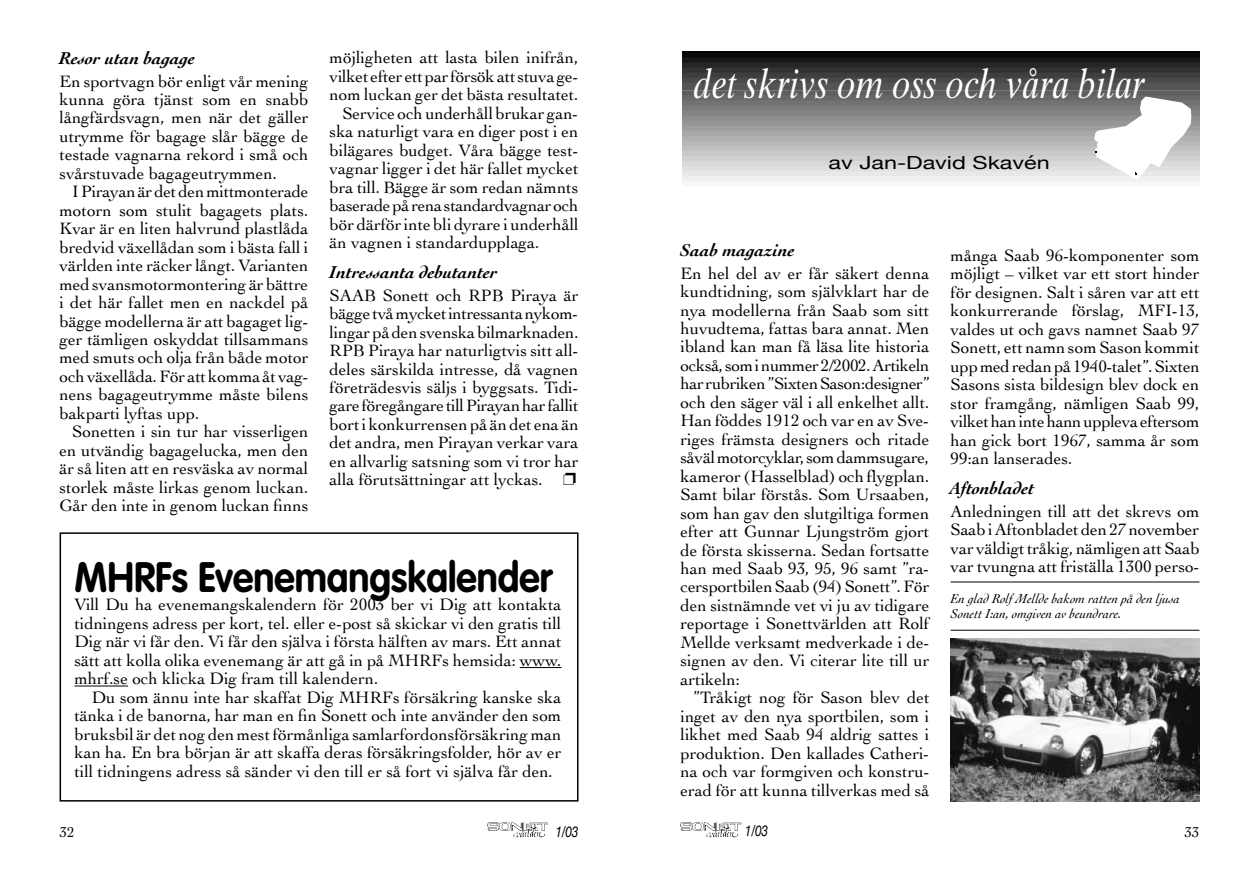
<style>
.page{position:relative;width:1259px;height:893px;background:#fff}
.page>*{position:absolute;margin:0;border:0;box-sizing:border-box;transform-origin:0 0}
.t1{font:italic 42px "Times Ten";color:#fff;scale:.8 1}
.t2{font:700 42px "VAG Rounded";color:#000;scale:.9 1}
.t3{font:italic 700 18px "Cochin";color:#000}
.t4{font:18px "Helvetica Neue";color:#000;scale:1.3 1}
.t5{font:17.25px/18.5px "Cochin";color:#000;text-align:justify}
.t6{font:17.25px "Cochin";letter-spacing:-.02em;color:#000}
.t7{font:italic 15px "Helvetica Neue";color:#000;scale:.8 1}
.t8{font:15px "Cochin";color:#000}
.t9{font:italic 13.5px/15px "Cochin";color:#000}
</style>
<div class="page">
<img style="left:680px;top:823px;width:61px;height:14px">
<img style="left:487px;top:823px;width:61px;height:14px">
<hr style="left:950px;top:582px;width:249px;height:1px;background:#000">
<hr style="left:950px;top:630px;width:249px;height:1px;background:#000">
<hr style="left:682px;top:51px;width:517px;height:3px;background:#000">
<div style="left:682px;top:53px;width:517px;height:6px;background:#090909"></div>
<div style="left:682px;top:58px;width:517px;height:6px;background:#181818"></div>
<div style="left:682px;top:63px;width:517px;height:6px;background:#262626"></div>
<div style="left:682px;top:68px;width:517px;height:6px;background:#323232"></div>
<div style="left:682px;top:73px;width:517px;height:6px;background:#3e3e3e"></div>
<div style="left:682px;top:78px;width:517px;height:6px;background:#494949"></div>
<div style="left:682px;top:83px;width:517px;height:6px;background:#545454"></div>
<div style="left:682px;top:91px;width:517px;height:6px;background:#5e5e5e"></div>
<div style="left:682px;top:96px;width:517px;height:6px;background:#686868"></div>
<div style="left:682px;top:101px;width:517px;height:6px;background:#727272"></div>
<div style="left:682px;top:106px;width:517px;height:6px;background:#7b7b7b"></div>
<div style="left:682px;top:111px;width:517px;height:6px;background:#848484"></div>
<div style="left:682px;top:116px;width:517px;height:6px;background:#8e8e8e"></div>
<div style="left:682px;top:121px;width:517px;height:6px;background:#969696"></div>
<div style="left:682px;top:126px;width:517px;height:6px;background:#9f9f9f"></div>
<div style="left:682px;top:132px;width:517px;height:5px;background:#a8a8a8"></div>
<div style="left:682px;top:137px;width:517px;height:5px;background:#b0b0b0"></div>
<div style="left:682px;top:142px;width:517px;height:6px;background:#b8b8b8"></div>
<div style="left:682px;top:147px;width:517px;height:6px;background:#c1c1c1"></div>
<div style="left:682px;top:152px;width:517px;height:6px;background:#c9c9c9"></div>
<div style="left:682px;top:157px;width:517px;height:6px;background:#d1d1d1"></div>
<div style="left:682px;top:162px;width:517px;height:6px;background:#d9d9d9"></div>
<div style="left:682px;top:167px;width:517px;height:6px;background:#e0e0e0"></div>
<div style="left:682px;top:172px;width:517px;height:6px;background:#e8e8e8"></div>
<div style="left:682px;top:177px;width:517px;height:6px;background:#f0f0f0"></div>
<div style="left:682px;top:182px;width:517px;height:6px;background:#f8f8f8"></div>
<div style="left:682px;top:187px;width:517px;height:6px;background:#fff"></div>
<svg style="left:1094px;top:96px;width:97px;height:83px"></svg>
<img style="left:950px;top:639px;width:249px;height:163px">
<hr style="left:520px;top:667px;width:41px;height:1px;background:#000">
<hr style="left:74px;top:686px;width:54px;height:1px;background:#000">
<div style="left:60px;top:532px;width:518px;height:270px;border:2px solid #000"></div>
<p class="t3" style="left:60px;top:46px;width:137px">Resor utan bagage</p>
<p class="t5" style="left:60px;top:71px;width:250px">En sportvagn bör enligt vår mening kunna göra tjänst som en snabb långfärdsvagn, men när det gäller utrymme för bagage slår bägge de testade vagnarna rekord i små och svårstuvade bagageutrymmen.</p>
<p class="t5" style="left:60px;top:182px;width:250px;text-indent:13px">I Pirayan är det den mittmonterade motorn som stulit bagagets plats.<br>Kvar är en liten halvrund plastlåda bredvid växellådan som i bästa fall i världen inte räcker långt. Varianten med svansmotormontering är bättre i det här fallet men en nackdel på bägge modellerna är att bagaget lig&shy;ger tämligen oskyddat tillsammans med smuts och olja från både motor och växellåda. För att komma åt vag&shy;nens bagageutrymme måste bilens bakparti lyftas upp.</p>
<p class="t5" style="left:60px;top:422px;width:250px;text-indent:13px">Sonetten i sin tur har visserligen en utvändig bagagelucka, men den är så liten att en resväska av normal storlek måste lirkas genom luckan.<br>Går den inte in genom luckan finns</p>
<p class="t5" style="left:330px;top:48px;width:250px">möjligheten att lasta bilen inifrån,</p>
<p class="t5" style="left:330px;top:66px;width:250px">vilket efter ett par försök att stuva ge-</p>
<p class="t5" style="left:330px;top:85px;width:250px">nom luckan ger det bästa resultatet.</p>
<p class="t5" style="left:342px;top:103px;width:237px">Service och underhåll brukar gan-</p>
<p class="t5" style="left:330px;top:122px;width:250px">ska naturligt vara en diger post i en</p>
<p class="t5" style="left:330px;top:140px;width:250px">bilägares budget. Våra bägge test-</p>
<p class="t5" style="left:330px;top:159px;width:250px">vagnar ligger i det här fallet mycket</p>
<p class="t5" style="left:330px;top:177px;width:250px">bra till. Bägge är som redan nämnts</p>
<p class="t6" style="left:330px;top:194px;width:250px">baserade på rena standardvagnar och</p>
<p class="t5" style="left:330px;top:214px;width:251px">bör därför inte bli dyrare i underhåll</p>
<p class="t5" style="left:330px;top:232px;width:211px">än vagnen i standardupplaga.</p>
<p class="t3" style="left:330px;top:260px;width:169px">Intressanta debutanter</p>
<p class="t5" style="left:330px;top:285px;width:250px">SAAB Sonett och RPB Piraya är bägge två mycket intressanta nykom&shy;lingar på den svenska bilmarknaden.<br>RPB Piraya har naturligtvis sitt all&shy;deles särskilda intresse, då vagnen företrädesvis säljs i byggsats. Tidi&shy;gare föregångare till Pirayan har fallit bort i konkurrensen på än det ena än det andra, men Pirayan verkar vara en allvarlig satsning som vi tror har alla förutsättningar att lyckas. ❐</p>
<h1 class="t2" style="left:74px;top:553px;width:532px">MHRFs Evenemangskalender</h1>
<p class="t5" style="left:74px;top:595px;width:488px">Vill Du ha evenemangskalendern för 2003 ber vi Dig att kontakta tidningens adress per kort, tel. eller e-post så skickar vi den gratis till Dig när vi får den. Vi får den själva i första hälften av mars. Ett annat sätt att kolla olika evenemang är att gå in på MHRFs hemsida: www. mhrf.se och klicka Dig fram till kalendern.</p>
<p class="t5" style="left:74px;top:687px;width:488px;text-indent:17px">Du som ännu inte har skaffat Dig MHRFs försäkring kanske ska tänka i de banorna, har man en fin Sonett och inte använder den som bruksbil är det nog den mest förmånliga samlarfordonsförsäkring man kan ha. En bra början är att skaffa deras försäkringsfolder, hör av er till tidningens adress så sänder vi den till er så fort vi själva får den.</p>
<h1 class="t1" style="left:693px;top:59px;width:566px">det skrivs om oss och våra bilar</h1>
<p class="t4" style="left:828px;top:150px;width:172px">av Jan-David Skavén</p>
<p class="t3" style="left:680px;top:238px;width:116px">Saab magazine</p>
<p class="t5" style="left:680px;top:263px;width:250px">En hel del av er får säkert denna kundtidning, som självklart har de nya modellerna från Saab som sitt huvudtema, fattas bara annat. Men ibland kan man få läsa lite historia också, som i nummer 2/2002. Artikeln har rubriken ”Sixten Sason:designer” och den säger väl i all enkelhet allt.<br>Han föddes 1912 och var en av Sve&shy;riges främsta designers och ritade såväl motorcyklar, som dammsugare, kameror (Hasselblad) och flygplan.<br>Samt bilar förstås. Som Ursaaben, som han gav den slutgiltiga formen efter att Gunnar Ljungström gjort de första skisserna. Sedan fortsatte han med Saab 93, 95, 96 samt ”ra&shy;cersportbilen Saab (94) Sonett”. För den sistnämnde vet vi ju av tidigare reportage i Sonettvärlden att Rolf Mellde verksamt medverkade i de&shy;signen av den. Vi citerar lite till ur artikeln:</p>
<p class="t5" style="left:680px;top:688px;width:250px;text-indent:13px">”Tråkigt nog för Sason blev det inget av den nya sportbilen, som i likhet med Saab 94 aldrig sattes i produktion. Den kallades Catheri&shy;na och var formgiven och konstru&shy;erad för att kunna tillverkas med så</p>
<p class="t5" style="left:950px;top:245px;width:251px">många Saab 96-komponenter som möjligt – vilket var ett stort hinder för designen. Salt i såren var att ett konkurrerande förslag, MFI-13, valdes ut och gavs namnet Saab 97<br>Sonett, ett namn som Sason kommit upp med redan på 1940-talet”. Sixten Sasons sista bildesign blev dock en stor framgång, nämligen Saab 99, vilket han inte hann uppleva eftersom han gick bort 1967, samma år som 99:an lanserades.</p>
<p class="t3" style="left:950px;top:476px;width:85px">Aftonbladet</p>
<p class="t5" style="left:950px;top:501px;width:250px">Anledningen till att det skrevs om Saab i Aftonbladet den 27 november var väldigt tråkig, nämligen att Saab var tvungna att friställa 1300 perso-</p>
<p class="t9" style="left:950px;top:590px;width:231px">En glad Rolf Mellde bakom ratten på den ljusa<br>Sonett I:an, omgiven av beundrare.</p>
<p class="t8" style="left:60px;top:822px;width:16px">32</p>
<p class="t7" style="left:745px;top:820px;width:31px">1/03</p>
<p class="t7" style="left:555px;top:820px;width:31px">1/03</p>
<p class="t8" style="left:1184px;top:822px;width:16px">33</p>
</div>
